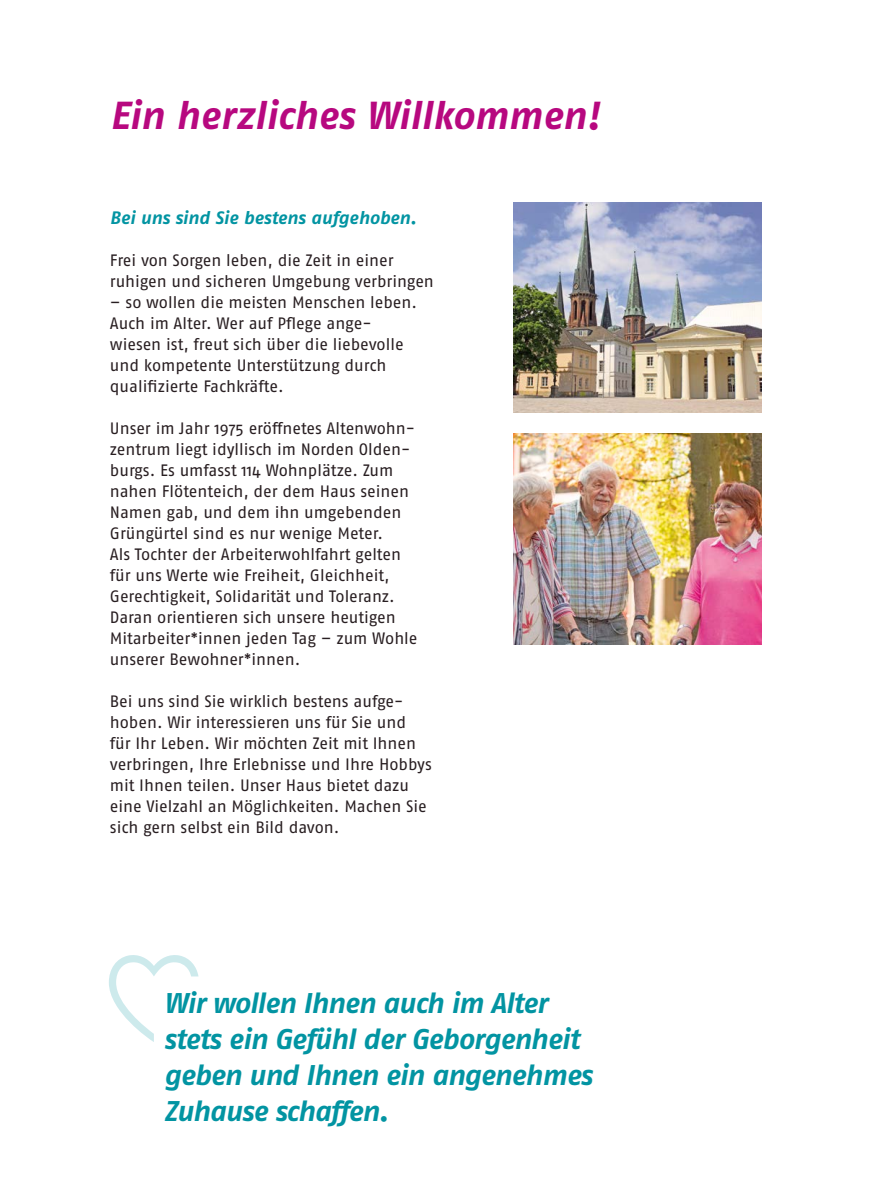
<style>
.page{position:relative;width:893px;height:1191px;background:#fff}
.page>*{position:absolute;margin:0;border:0;box-sizing:border-box;transform-origin:0 0}
.t1{font:italic 700 39px "Fago No";color:#b7087f}
.t2{font:italic 700 28.5px/36px "Fago No";letter-spacing:-.03em;color:#0294a2}
.t3{font:italic 700 18px "Fago No";letter-spacing:-.005em;color:#0294a2}
.t4{font:16.5px/21px "Fago No";letter-spacing:-.005em;color:#281e21}
</style>
<div class="page">
<img style="left:514px;top:203px;width:248px;height:210px">
<img style="left:514px;top:434px;width:248px;height:210px">
<svg style="left:109px;top:955px;width:89px;height:87px"></svg>
<h1 class="t1" style="left:110px;top:92px;width:492px">Ein herzliches Willkommen!</h1>
<p class="t3" style="left:110px;top:207px;width:308px">Bei uns sind Sie bestens aufgehoben.</p>
<p class="t4" style="left:110px;top:249px;width:326px">Frei von Sorgen leben, die Zeit in einer ruhigen und sicheren Umgebung verbringen</p>
<p class="t4" style="left:110px;top:291px;width:309px">– so wollen die meisten Menschen leben.<br>Auch im Alter. Wer auf Pflege ange&shy;wiesen ist, freut sich über die liebevolle und kompetente Unterstützung durch qualifizierte Fachkräfte.</p>
<p class="t4" style="left:110px;top:417px;width:309px">Unser im Jahr 1975 eröffnetes Altenwohn&shy;zentrum liegt idyllisch im Norden Olden&shy;burgs. Es umfasst 114 Wohnplätze. Zum nahen Flötenteich, der dem Haus seinen Namen gab, und dem ihn umgebenden Grüngürtel sind es nur wenige Meter.<br>Als Tochter der Arbeiterwohlfahrt gelten für uns Werte wie Freiheit, Gleichheit, Gerechtigkeit, Solidarität und Toleranz.<br>Daran orientieren sich unsere heutigen Mitarbeiter*innen jeden Tag – zum Wohle unserer Bewohner*innen.</p>
<p class="t4" style="left:110px;top:690px;width:324px">Bei uns sind Sie wirklich bestens aufge&shy;hoben. Wir interessieren uns für Sie und<br>für Ihr Leben. Wir möchten Zeit mit Ihnen verbringen, Ihre Erlebnisse und Ihre Hobbys mit Ihnen teilen. Unser Haus bietet dazu eine Vielzahl an Möglichkeiten. Machen Sie sich gern selbst ein Bild davon.</p>
<h2 class="t2" style="left:164px;top:984px;width:430px">Wir wollen Ihnen auch im Alter stets ein Gefühl der Geborgenheit geben und Ihnen ein angenehmes<br>Zuhause schaffen.</h2>
</div>
